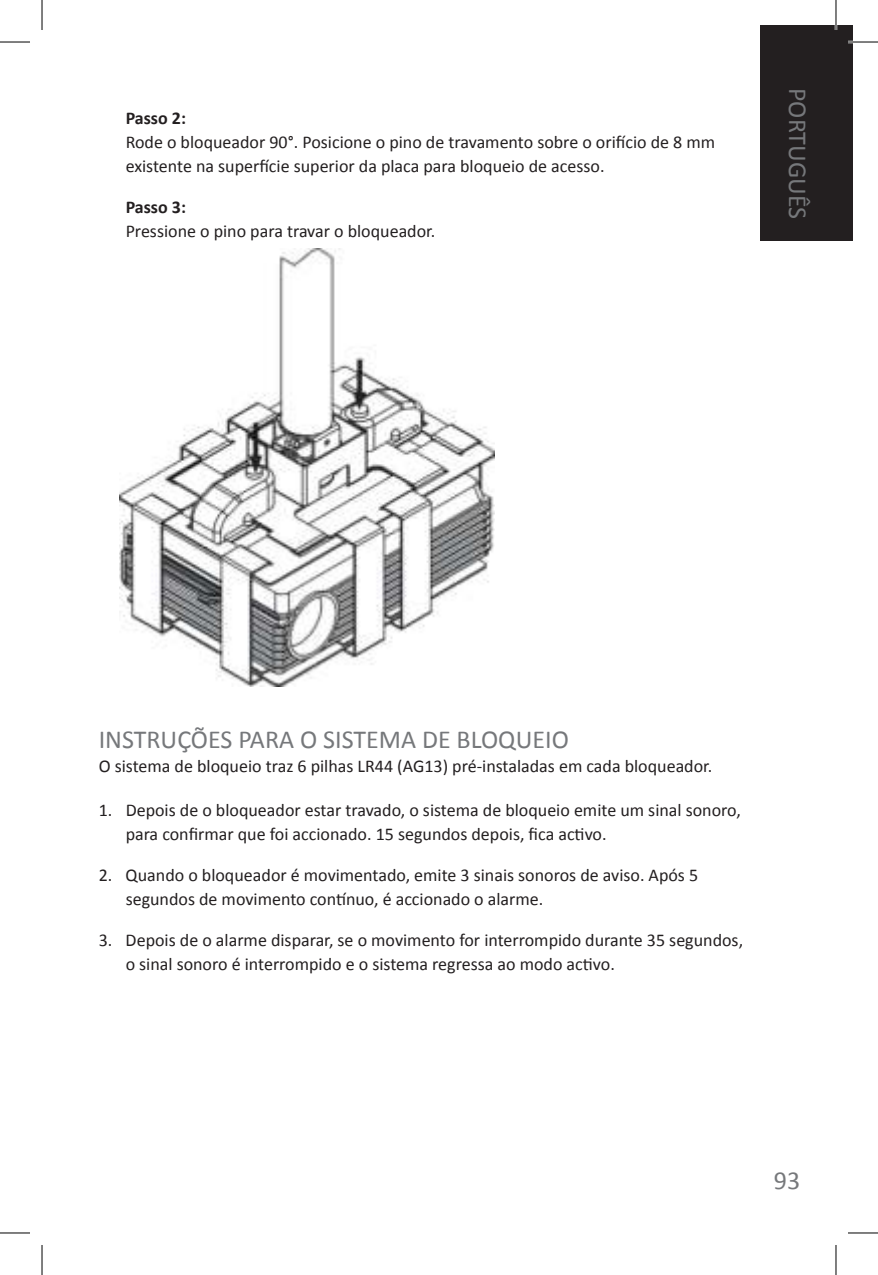
<style>
.page{position:relative;width:878px;height:1275px;background:#fff}
.page>*{position:absolute;margin:0;border:0;box-sizing:border-box;transform-origin:0 0}
.t1{font:26px "Calibri";color:#76787b}
.t2{font:18px/24px "Calibri";color:#231f20}
.t3{font:700 18px "Calibri";color:#231f20}
</style>
<div class="page">
<img style="left:119px;top:248px;width:376px;height:438px">
<div style="left:760px;top:25px;width:93px;height:215px;background:#231f20"></div>
<hr style="left:848px;top:41px;width:30px;height:2px;background:#fff">
<hr style="left:834px;top:0;width:3px;height:30px;background:#fff">
<hr style="left:0;top:42px;width:30px;height:1px;background:#000">
<hr style="left:848px;top:42px;width:30px;height:1px;background:#000">
<hr style="left:0;top:1232px;width:30px;height:1px;background:#000">
<hr style="left:848px;top:1232px;width:30px;height:1px;background:#000">
<hr style="left:42px;top:0;width:1px;height:30px;background:#000">
<hr style="left:42px;top:1245px;width:1px;height:30px;background:#000">
<hr style="left:835px;top:0;width:1px;height:30px;background:#000">
<hr style="left:835px;top:1245px;width:1px;height:30px;background:#000">
<p class="t3" style="left:126px;top:106px;width:62px">Passo 2:</p>
<p class="t2" style="left:126px;top:129px;width:591px">Rode o bloqueador 90°. Posicione o pino de travamento sobre o orifício de 8 mm existente na superfície superior da placa para bloqueio de acesso.</p>
<p class="t3" style="left:126px;top:195px;width:62px">Passo 3:</p>
<p class="t2" style="left:126px;top:218px;width:311px">Pressione o pino para travar o bloqueador.</p>
<h1 class="t1" style="left:814px;top:88px;width:133px;rotate:90deg">PORTUGUêS</h1>
<h1 class="t1" style="left:99px;top:723px;width:472px">INSTRUÇÕES PARA O SISTEMA DE BLOQUEIO</h1>
<p class="t2" style="left:99px;top:753px;width:615px">O sistema de bloqueio traz 6 pilhas LR44 (AG13) pré-instaladas em cada bloqueador.</p>
<p class="t2" style="left:126px;top:796px;width:617px;text-indent:-27px">1. Depois de o bloqueador estar travado, o sistema de bloqueio emite um sinal sonoro, para confirmar que foi accionado. 15 segundos depois, fica activo.</p>
<p class="t2" style="left:126px;top:862px;width:574px;text-indent:-27px">2. Quando o bloqueador é movimentado, emite 3 sinais sonoros de aviso. Após 5 segundos de movimento contínuo, é accionado o alarme.</p>
<p class="t2" style="left:126px;top:927px;width:619px;text-indent:-27px">3. Depois de o alarme disparar, se o movimento for interrompido durante 35 segundos, o sinal sonoro é interrompido e o sistema regressa ao modo activo.</p>
<h1 class="t1" style="left:774px;top:1164px;width:28px">93</h1>
</div>
